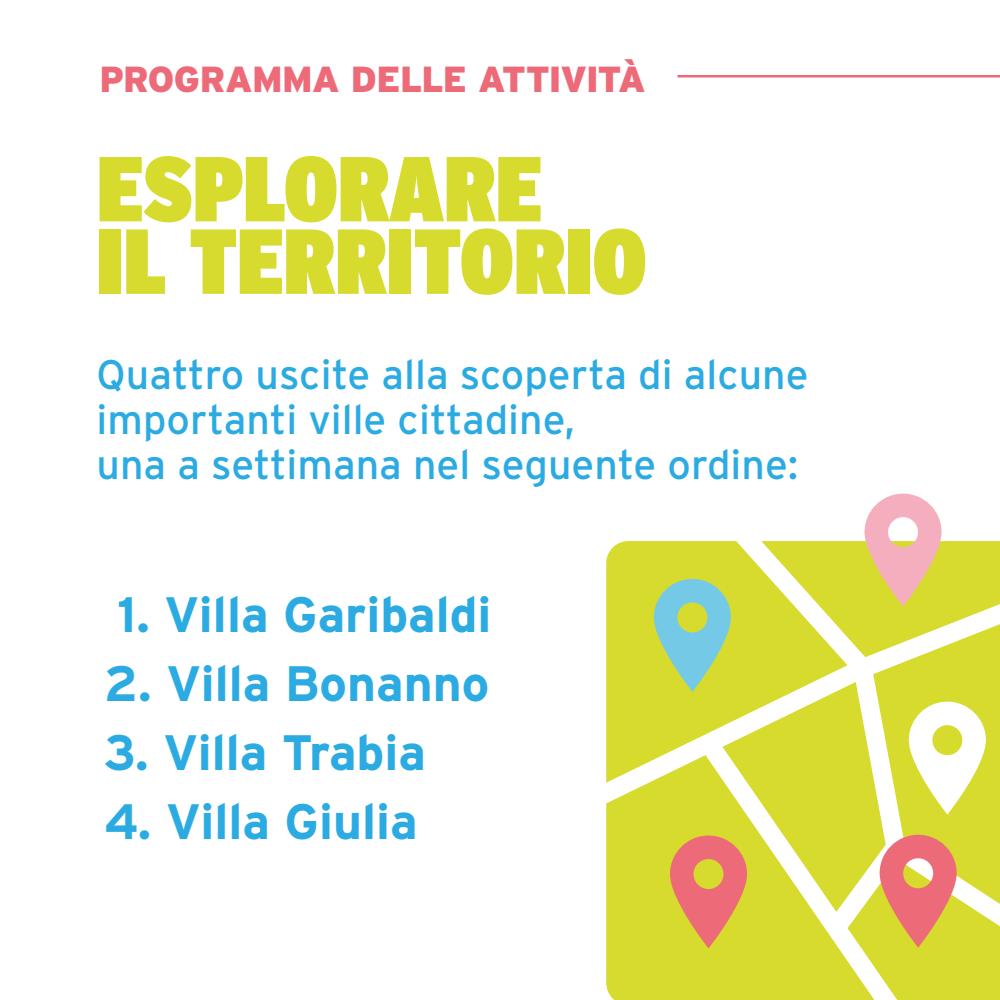
<style>
.page{position:relative;width:1000px;height:1000px;background:#fff}
.page>*{position:absolute;margin:0;border:0;box-sizing:border-box;transform-origin:0 0}
.t1{font:900 92px/72.5px "Interstate Condensed";color:#d7db2d}
.t2{font:700 49.62px "Interstate";color:#2babe2}
.t3{font:41.25px/45px "Interstate";color:#2babe2}
.t4{font:900 36.25px "Interstate";letter-spacing:-.025em;color:#ed6b79}
</style>
<div class="page">
<div style="left:606px;top:541px;width:48px;height:214px;background:#d7db2d"></div>
<svg style="left:606px;top:755px;width:48px;height:245px;background:#dade41"></svg>
<svg style="left:654px;top:494px;width:346px;height:506px"></svg>
<hr style="left:678px;top:75px;width:322px;height:3px;background:#ed6b79">
<p class="t4" style="left:99px;top:59px;width:548px">PROGRAMMA DELLE ATTIVITÀ</p>
<h1 class="t1" style="left:97px;top:151px;width:551px">ESPLORARE<br>IL TERRITORIO</h1>
<p class="t3" style="left:97px;top:352px;width:714px">Quattro uscite alla scoperta di alcune importanti ville cittadine,<br>una a settimana nel seguente ordine:</p>
<p class="t2" style="left:117px;top:587px;width:376px">1. Villa Garibaldi</p>
<p class="t2" style="left:104px;top:656px;width:387px">2. Villa Bonanno</p>
<p class="t2" style="left:104px;top:725px;width:324px">3. Villa Trabia</p>
<p class="t2" style="left:104px;top:794px;width:315px">4. Villa Giulia</p>
</div>
